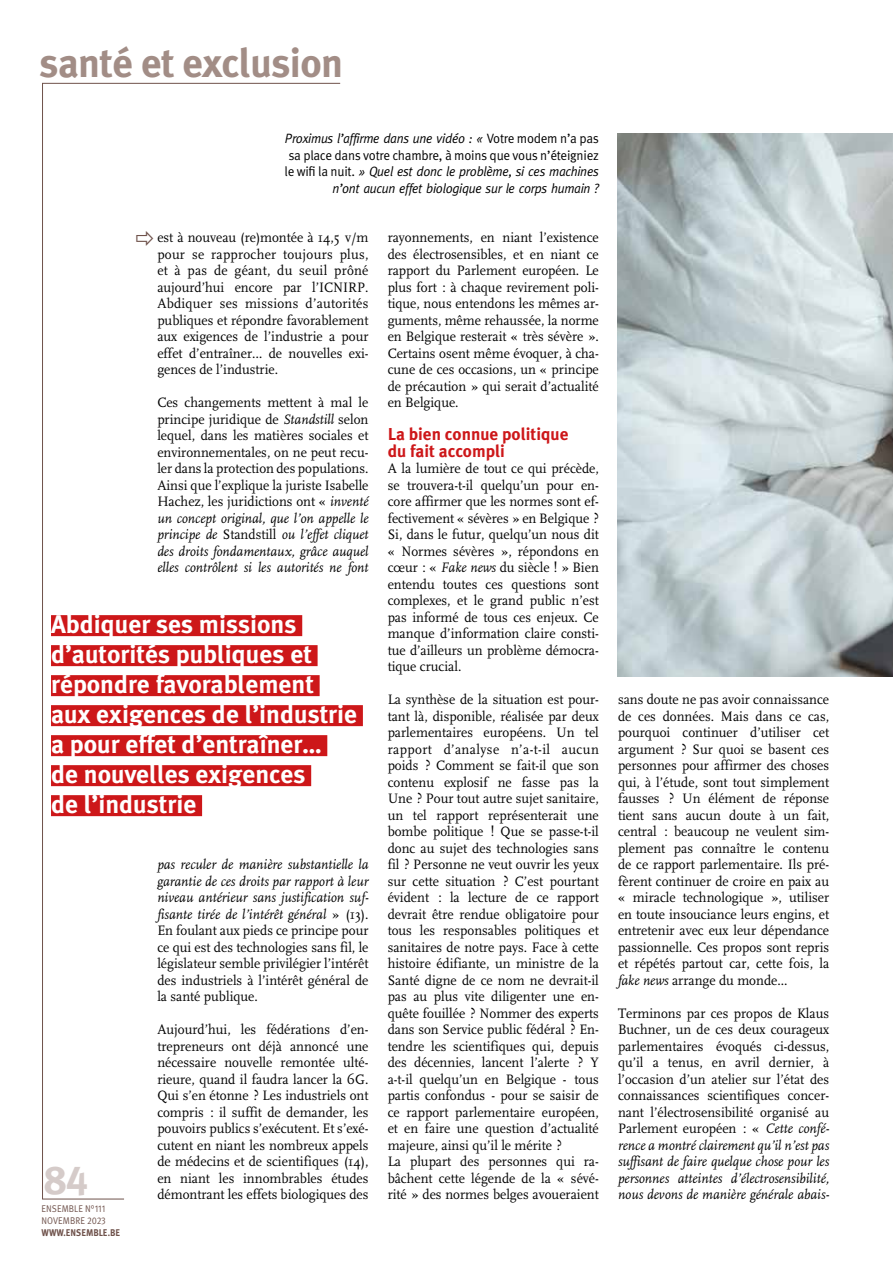
<style>
.page{position:relative;width:893px;height:1263px;background:#fff}
.page>*{position:absolute;margin:0;border:0;box-sizing:border-box;transform-origin:0 0}
.t1{font:700 40.5px "Meta Plus";letter-spacing:-.015em;color:#a28d86}
.t2{font:40.5px "Meta Plus Bold Caps";color:#d5cbc9}
.t3{font:700 25.5px/30px "Meta Plus";color:#fff}
.t4{font:700 17.25px/16.5px "Meta Plus";color:#cd1719}
.t5{font:14.25px/16.5px "FF Scala";color:#000;text-align:justify;scale:.95 1}
.t6{font:italic 13.5px/16.5px "Meta";letter-spacing:-.02em;color:#000;text-align:right;scale:.95 1}
.t7{font:13.5px "Meta Pro";letter-spacing:-.02em;color:#000;scale:.95 1}
.t8{font:9.75px/12px "Meta Pro";letter-spacing:.01em;color:#6f524b;scale:.9 1}
.t9{font:700 9.75px "Meta Plus";color:#6f524b;scale:.9 1}
.s1{font-family:"Meta Pro";font-style:normal}
.s2{font-style:italic}
</style>
<div class="page">
<svg style="left:42px;top:83px;width:298px;height:1116px"></svg>
<div style="left:51px;top:615px;width:251px;height:21px;background:#cd1719"></div>
<div style="left:51px;top:645px;width:267px;height:21px;background:#cd1719"></div>
<div style="left:51px;top:675px;width:269px;height:21px;background:#cd1719"></div>
<div style="left:51px;top:705px;width:312px;height:21px;background:#cd1719"></div>
<div style="left:51px;top:735px;width:276px;height:21px;background:#cd1719"></div>
<div style="left:51px;top:765px;width:260px;height:21px;background:#cd1719"></div>
<div style="left:51px;top:795px;width:151px;height:21px;background:#cd1719"></div>
<img style="left:617px;top:133px;width:276px;height:543px">
<svg style="left:136px;top:231px;width:17px;height:15px"></svg>
<h1 class="t1" style="left:40px;top:39px;width:305px">santé et exclusion</h1>
<p class="t6" style="left:285px;top:130px;width:332px">Proximus l’affirme dans une vidéo : « <span class="s1">Votre modem n’a pas</span></p>
<p class="t7" style="left:288px;top:146px;width:328px">sa place dans votre chambre, à moins que vous n’éteigniez</p>
<p class="t6" style="left:285px;top:163px;width:332px"><span class="s1">le wifi la nuit.</span> » Quel est donc le problème, si ces machines n’ont aucun effet biologique sur le corps humain ?</p>
<p class="t5" style="left:157px;top:229px;width:224px">est à nouveau (re)montée à 14,5 v/m pour se rapprocher toujours plus, et à pas de géant, du seuil prôné aujourd’hui encore par l’ICNIRP.<br>Abdiquer ses missions d’autorités publiques et répondre favorablement aux exigences de l’industrie a pour effet d’entraîner… de nouvelles exi&shy;gences de l’industrie.</p>
<p class="t5" style="left:157px;top:394px;width:224px">Ces changements mettent à mal le principe juridique de <span class="s2">Standstill</span> selon lequel, dans les matières sociales et environnementales, on ne peut recu&shy;ler dans la protection des populations.<br>Ainsi que l’explique la juriste Isabelle Hachez, les juridictions ont « <span class="s2">inventé un concept original, que l’on appelle le principe de</span> Standstill <span class="s2">ou l’effet cliquet des droits fondamentaux, grâce auquel elles contrôlent si les autorités ne font</span></p>
<h2 class="t3" style="left:51px;top:609px;width:308px">Abdiquer ses missions d’autorités publiques et répondre favorablement aux exigences de l’industrie a pour effet d’entraîner…<br>de nouvelles exigences<br>de l’industrie</h2>
<h1 class="t2" style="left:45px;top:1156px;width:45px">84</h1>
<p class="t8" style="left:42px;top:1203px;width:73px">ENSEMBLE N°111<br>NOVEMBRE 2023</p>
<p class="t9" style="left:41px;top:1227px;width:89px">WWW.ENSEMBLE.BE</p>
<p class="t5" style="left:157px;top:856px;width:224px"><span class="s2">pas reculer de manière substantielle la garantie de ces droits par rapport à leur niveau antérieur sans justification suf&shy;fisante tirée de l’intérêt général</span> » (13).<br>En foulant aux pieds ce principe pour ce qui est des technologies sans fil, le législateur semble privilégier l’intérêt des industriels à l’intérêt général de la santé publique.</p>
<p class="t5" style="left:157px;top:1021px;width:224px">Aujourd’hui, les fédérations d’en&shy;trepreneurs ont déjà annoncé une nécessaire nouvelle remontée ulté&shy;rieure, quand il faudra lancer la 6G.<br>Qui s’en étonne ? Les industriels ont compris : il suffit de demander, les pouvoirs publics s’exécutent. Et s’exé&shy;cutent en niant les nombreux appels de médecins et de scientifiques (14), en niant les innombrables études démontrant les effets biologiques des</p>
<p class="t5" style="left:388px;top:229px;width:224px">rayonnements, en niant l’existence des électrosensibles, et en niant ce rapport du Parlement européen. Le plus fort : à chaque revirement poli&shy;tique, nous entendons les mêmes ar&shy;guments, même rehaussée, la norme en Belgique resterait « très sévère ».<br>Certains osent même évoquer, à cha&shy;cune de ces occasions, un « principe de précaution » qui serait d’actualité en Belgique.</p>
<p class="t4" style="left:388px;top:426px;width:182px">La bien connue politique du fait accompli</p>
<p class="t5" style="left:388px;top:460px;width:224px">A la lumière de tout ce qui précède, se trouvera-t-il quelqu’un pour en&shy;core affirmer que les normes sont ef&shy;fectivement « sévères » en Belgique ?<br>Si, dans le futur, quelqu’un nous dit « Normes sévères », répondons en cœur : « <span class="s2">Fake news</span> du siècle ! » Bien entendu toutes ces questions sont complexes, et le grand public n’est pas informé de tous ces enjeux. Ce manque d’information claire consti&shy;tue d’ailleurs un problème démocra&shy;tique crucial.</p>
<p class="t5" style="left:388px;top:691px;width:224px;text-align:left">La synthèse de la situation est pour&shy;tant là, disponible, réalisée par deux parlementaires européens. Un tel rapport d’analyse n’a-t-il aucun poids ? Comment se fait-il que son contenu explosif ne fasse pas la Une ? Pour tout autre sujet sanitaire, un tel rapport représenterait une bombe politique ! Que se passe-t-il donc au sujet des technologies sans fil ? Personne ne veut ouvrir les yeux sur cette situation ? C’est pourtant évident : la lecture de ce rapport devrait être rendue obligatoire pour tous les responsables politiques et sanitaires de notre pays. Face à cette histoire édifiante, un ministre de la Santé digne de ce nom ne devrait-il pas au plus vite diligenter une en&shy;quête fouillée ? Nommer des experts dans son Service public fédéral ? En&shy;tendre les scientifiques qui, depuis des décennies, lancent l’alerte ? Y a-t-il quelqu’un en Belgique - tous partis confondus - pour se saisir de ce rapport parlementaire européen, et en faire une question d’actualité majeure, ainsi qu’il le mérite ?<br>La plupart des personnes qui ra&shy;bâchent cette légende de la « sévé&shy;rité » des normes belges avoueraient</p>
<p class="t5" style="left:618px;top:691px;width:224px">sans doute ne pas avoir connaissance de ces données. Mais dans ce cas, pourquoi continuer d’utiliser cet argument ? Sur quoi se basent ces personnes pour affirmer des choses qui, à l’étude, sont tout simplement fausses ? Un élément de réponse tient sans aucun doute à un fait, central : beaucoup ne veulent sim&shy;plement pas connaître le contenu de ce rapport parlementaire. Ils pré&shy;fèrent continuer de croire en paix au « miracle technologique », utiliser en toute insouciance leurs engins, et entretenir avec eux leur dépendance passionnelle. Ces propos sont repris et répétés partout car, cette fois, la <span class="s2">fake news</span> arrange du monde...</p>
<p class="t5" style="left:618px;top:1005px;width:224px">Terminons par ces propos de Klaus Buchner, un de ces deux courageux parlementaires évoqués ci-dessus, qu’il a tenus, en avril dernier, à l’occasion d’un atelier sur l’état des connaissances scientifiques concer&shy;nant l’électrosensibilité organisé au Parlement européen : « <span class="s2">Cette confé&shy;rence a montré clairement qu’il n’est pas suffisant de faire quelque chose pour les personnes atteintes d’électrosensibilité, nous devons de manière générale abais-</span></p>
</div>
